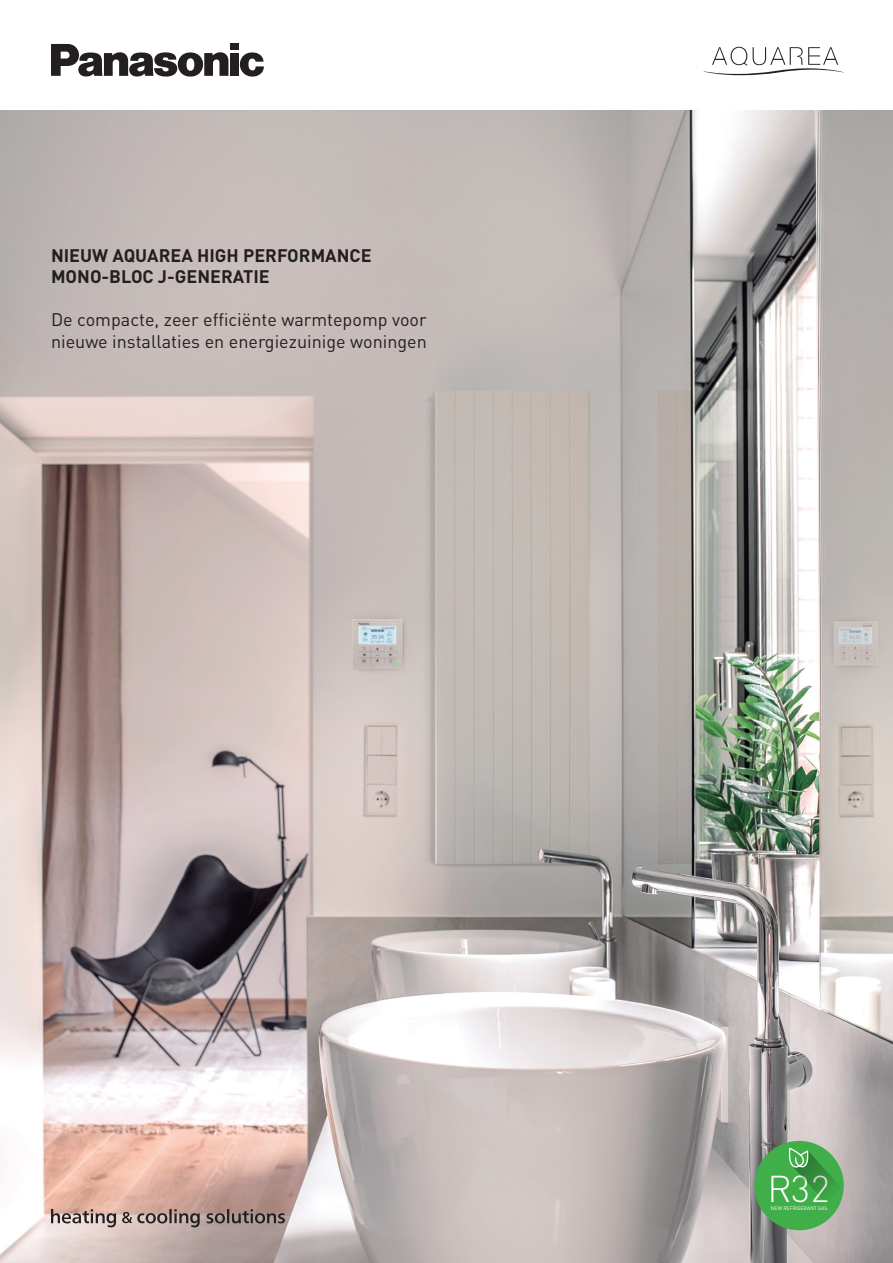
<style>
.page{position:relative;width:893px;height:1263px;background:#fff}
.page>*{position:absolute;margin:0;border:0;box-sizing:border-box;transform-origin:0 0}
.t1{font:300 36.9px "DIN";color:#fff}
.t2{font:18px/21.6px "DIN";color:#231f20}
.t3{font:700 18px/21.6px "DIN";color:#231f20}
.t4{font:5.1px "DIN";color:#fff}
</style>
<div class="page">
<img style="left:0;top:111px;width:893px;height:1152px">
<svg style="left:240px;top:52px;width:24px;height:25px"></svg>
<div style="left:230px;top:44px;width:9px;height:6px;background:#231f20"></div>
<div style="left:230px;top:53px;width:9px;height:23px;background:#231f20"></div>
<svg style="left:51px;top:44px;width:177px;height:33px"></svg>
<div style="left:754px;top:1141px;width:90px;height:89px;background:#40ae49;border-radius:50%"></div>
<svg style="left:788px;top:1148px;width:53px;height:54px"></svg>
<svg style="left:207px;top:1209px;width:78px;height:14px"></svg>
<svg style="left:122px;top:1209px;width:78px;height:18px"></svg>
<svg style="left:51px;top:1209px;width:65px;height:18px"></svg>
<svg style="left:703px;top:47px;width:141px;height:28px"></svg>
<p class="t3" style="left:51px;top:243px;width:322px">NIEUW AQUAREA HIGH PERFORMANCE<br>MONO-BLOC J-GENERATIE</p>
<p class="t2" style="left:51px;top:309px;width:377px">De compacte, zeer efficiënte warmtepomp voor nieuwe installaties en energiezuinige woningen</p>
<h1 class="t1" style="left:767px;top:1165px;width:64px">R32</h1>
<p class="t4" style="left:771px;top:1205px;width:58px">NEW REFRIGERANT GAS</p>
</div>
